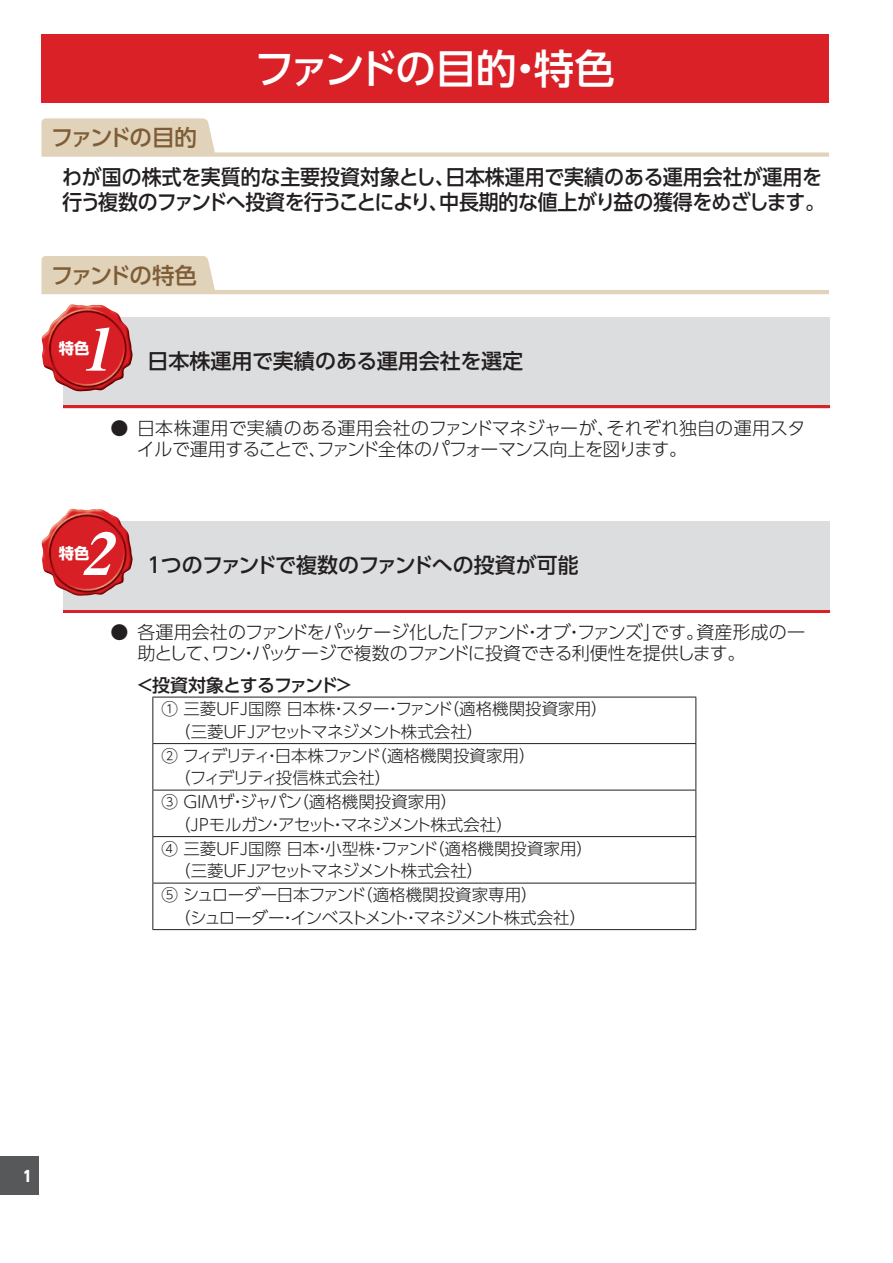
<style>
.page{position:relative;width:893px;height:1263px;background:#fff}
.page>*{position:absolute;margin:0;border:0;box-sizing:border-box;transform-origin:0 0}
.t1{font:italic 58.5px "Midashi Min Pr 5 MA31";color:#fff;scale:1.04 1}
.t2{font:500 40.5px "UD Shin Go Pro";letter-spacing:-.06em;color:#fff}
.t3{font:500 22.5px "UD Shin Go Pro";letter-spacing:-.095em;color:#7e5d36}
.t4{font:500 21px/25.5px "UD Shin Go Pro";letter-spacing:-.01em;color:#231f20;scale:.95 1}
.t5{font:500 21px "UD Shin Go Pro";letter-spacing:-.035em;color:#231f20}
.t6{font:500 21px "UD Shin Go Pro";letter-spacing:-.01em;color:#231f20}
.t7{font:300 18px/21px "UD Shin Go Pro";letter-spacing:-.03em;color:#231f20}
.t8{font:500 18px "UD Shin Go Pro";letter-spacing:-.06em;color:#231f20}
.t9{font:300 16.5px/22.5px "UD Shin Go Pro";letter-spacing:-.055em;color:#231f20}
.t10{font:300 16.5px/22.5px "UD Shin Go Pro";letter-spacing:-.03em;color:#231f20}
.t11{font:700 15.3px "UD Shin Go Pro";color:#fff}
.t12{font:800 15px "UD Shin Go Pro";color:#fff;scale:.9 1}
</style>
<div class="page">
<div style="left:0;top:1157px;width:38px;height:38px;background:#57585a"></div>
<div style="left:41px;top:35px;width:788px;height:68px;background:#da2128"></div>
<svg style="left:41px;top:118px;width:788px;height:39px"></svg>
<svg style="left:41px;top:256px;width:788px;height:38px"></svg>
<div style="left:63px;top:317px;width:766px;height:91px;background:#dcdddf"></div>
<hr style="left:63px;top:405px;width:766px;height:3px;background:#da2128">
<img style="left:41px;top:304px;width:92px;height:88px">
<div style="left:63px;top:521px;width:766px;height:92px;background:#dcdddf"></div>
<hr style="left:63px;top:610px;width:766px;height:3px;background:#da2128">
<img style="left:41px;top:509px;width:92px;height:87px">
<hr style="left:152px;top:697px;width:544px;height:1px;background:#231f20">
<hr style="left:152px;top:697px;width:1px;height:46px;background:#231f20">
<hr style="left:695px;top:697px;width:1px;height:46px;background:#231f20">
<hr style="left:152px;top:743px;width:544px;height:1px;background:#231f20">
<hr style="left:152px;top:744px;width:1px;height:46px;background:#231f20">
<hr style="left:695px;top:744px;width:1px;height:46px;background:#231f20">
<hr style="left:152px;top:790px;width:544px;height:1px;background:#231f20">
<hr style="left:152px;top:790px;width:1px;height:46px;background:#231f20">
<hr style="left:695px;top:790px;width:1px;height:46px;background:#231f20">
<hr style="left:152px;top:836px;width:544px;height:1px;background:#231f20">
<hr style="left:152px;top:837px;width:1px;height:46px;background:#231f20">
<hr style="left:695px;top:837px;width:1px;height:46px;background:#231f20">
<hr style="left:152px;top:883px;width:544px;height:1px;background:#231f20">
<hr style="left:152px;top:883px;width:1px;height:46px;background:#231f20">
<hr style="left:695px;top:883px;width:1px;height:46px;background:#231f20">
<hr style="left:152px;top:929px;width:544px;height:1px;background:#231f20">
<h2 class="t2" style="left:254px;top:36px;width:362px">ファンドの目的・特色</h2>
<h3 class="t3" style="left:51px;top:119px;width:147px">ファンドの目的</h3>
<p class="t4" style="left:62px;top:164px;width:804px">わが国の株式を実質的な主要投資対象とし、日本株運用で実績のある運用会社が運用を行う複数のファンドへ投資を行うことにより、中長期的な値上がり益の獲得をめざします。</p>
<h3 class="t3" style="left:51px;top:257px;width:148px">ファンドの特色</h3>
<h1 class="t1" style="left:80px;top:304px;width:49px">1</h1>
<p class="t11" style="left:59px;top:336px;width:32px">特色</p>
<p class="t6" style="left:148px;top:344px;width:377px">日本株運用で実績のある運用会社を選定</p>
<p class="t7" style="left:137px;top:417px;width:670px;text-indent:-26px">● 日本株運用で実績のある運用会社のファンドマネジャーが、それぞれ独自の運用スタイルで運用することで、ファンド全体のパフォーマンス向上を図ります。</p>
<h1 class="t1" style="left:80px;top:508px;width:49px">2</h1>
<p class="t11" style="left:59px;top:540px;width:32px">特色</p>
<p class="t5" style="left:144px;top:548px;width:436px">１つのファンドで複数のファンドへの投資が可能</p>
<p class="t7" style="left:137px;top:621px;width:669px;text-indent:-27px">● 各運用会社のファンドをパッケージ化した「ファンド・オブ・ファンズ」です。資産形成の一助として、ワン・パッケージで複数のファンドに投資できる利便性を提供します。</p>
<p class="t8" style="left:136px;top:670px;width:219px">＜投資対象とするファンド＞</p>
<p class="t9" style="left:174px;top:697px;width:435px;text-indent:-13px">① 三菱ＵＦＪ国際 日本株・スター・ファンド（適格機関投資家用）（三菱ＵＦＪアセットマネジメント株式会社）</p>
<p class="t9" style="left:174px;top:744px;width:363px;text-indent:-13px">② フィデリティ・日本株ファンド（適格機関投資家用）（フィデリティ投信株式会社）</p>
<p class="t9" style="left:174px;top:790px;width:340px;text-indent:-13px">③ ＧＩＭザ・ジャパン（適格機関投資家用）<br>（ＪＰモルガン・アセット・マネジメント株式会社）</p>
<p class="t9" style="left:174px;top:837px;width:420px;text-indent:-13px">④ 三菱ＵＦＪ国際 日本・小型株・ファンド（適格機関投資家用）（三菱ＵＦＪアセットマネジメント株式会社）</p>
<p class="t10" style="left:174px;top:883px;width:414px;text-indent:-13px">⑤ シュローダー日本ファンド（適格機関投資家専用）<br>（シュローダー・インベストメント・マネジメント株式会社）</p>
<p class="t12" style="left:23px;top:1163px;width:11px">1</p>
</div>
